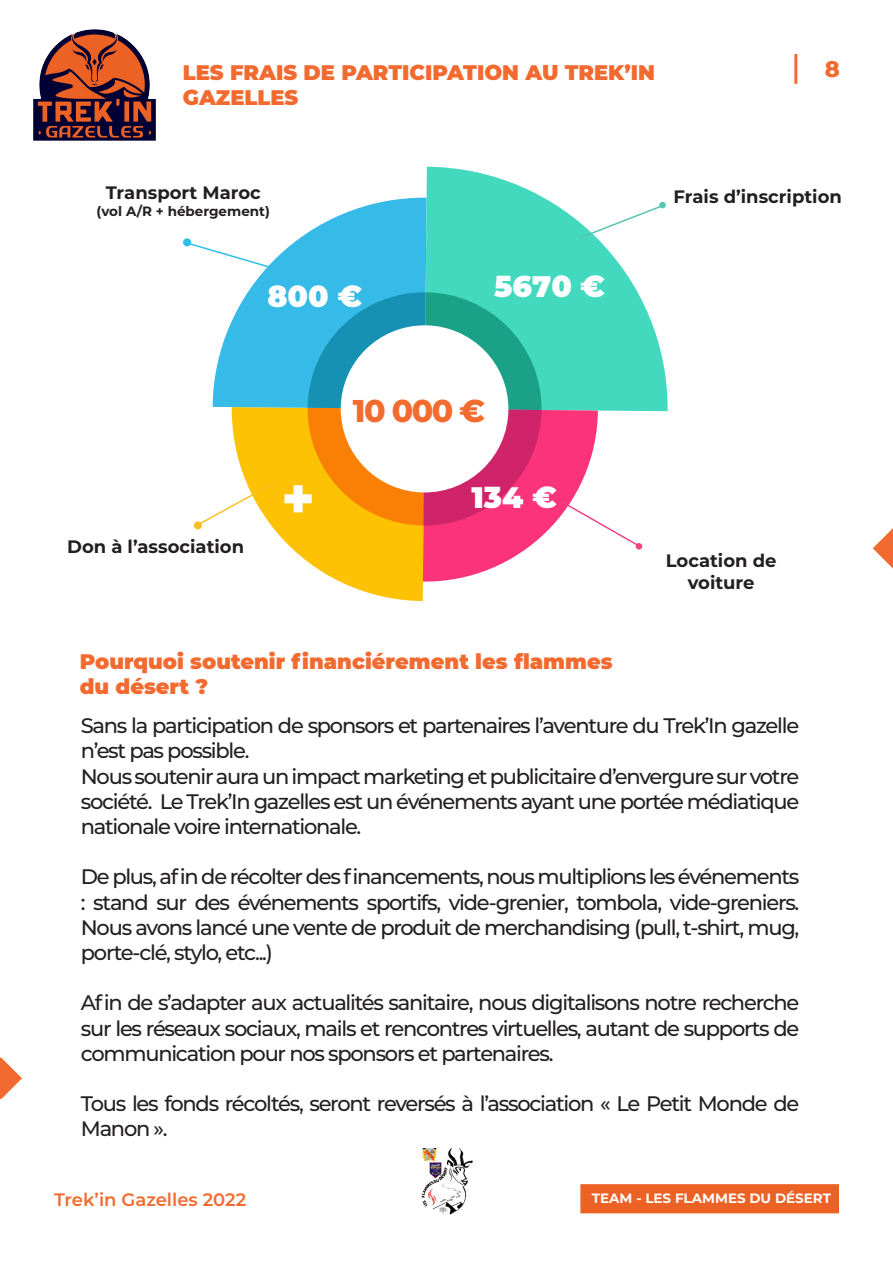
<style>
.page{position:relative;width:893px;height:1263px;background:#fff}
.page>*{position:absolute;margin:0;border:0;box-sizing:border-box;transform-origin:0 0}
.t1{font:800 31.5px "Montserrat";color:#f26c2f}
.t2{font:900 29.55px "Montserrat";color:#fff}
.t3{font:800 22.5px "Montserrat";color:#f26a2f}
.t4{font:500 21px/25.2px "Montserrat";letter-spacing:-.06em;color:#231f20;text-align:justify}
.t5{font:900 21px/25.2px "Montserrat";color:#f26a2f}
.t6{font:700 18px "Montserrat";color:#231f20}
.t7{font:600 18px "Montserrat";color:#f26a2f}
.t8{font:700 13.5px "Montserrat";color:#fff}
.t9{font:700 13.5px "Montserrat";color:#231f20}
</style>
<div class="page">
<hr style="left:794px;top:54px;width:3px;height:30px;background:#f26a2f">
<svg style="left:0;top:1057px;width:22px;height:43px"></svg>
<svg style="left:872px;top:528px;width:21px;height:41px"></svg>
<div style="left:580px;top:1184px;width:259px;height:29px;background:#ec6225;border:2px solid #ec6225"></div>
<img style="left:33px;top:29px;width:123px;height:112px">
<img style="left:421px;top:1148px;width:51px;height:67px">
<svg style="left:248px;top:197px;width:177px;height:95px;fill:#36bae8"></svg>
<svg style="left:425px;top:167px;width:243px;height:244px;fill:#42d9bf"></svg>
<svg style="left:577px;top:204px;width:87px;height:36px"></svg>
<div style="left:659px;top:202px;width:7px;height:6px;background:#58c2b3;border-radius:50%"></div>
<div style="left:636px;top:543px;width:6px;height:7px;background:#ef4482;border-radius:50%"></div>
<svg style="left:185px;top:241px;width:90px;height:29px"></svg>
<div style="left:184px;top:239px;width:6px;height:7px;background:#2bbfe9;border-radius:50%"></div>
<div style="left:183px;top:238px;width:8px;height:8px;border:2px solid #2bbfe9;border-radius:50%"></div>
<svg style="left:201px;top:292px;width:440px;height:309px"></svg>
<div style="left:194px;top:522px;width:7px;height:7px;background:#fbc026;border-radius:50%"></div>
<div style="left:194px;top:521px;width:8px;height:9px;border:2px solid #fbc026;border-radius:50%"></div>
<div style="left:284px;top:494px;width:28px;height:9px;background:#fff"></div>
<div style="left:294px;top:485px;width:9px;height:27px;background:#fff"></div>
<p class="t5" style="left:183px;top:58px;width:474px">LES FRAIS DE PARTICIPATION AU TREK’IN</p>
<p class="t5" style="left:183px;top:84px;width:117px">GAZELLES</p>
<p class="t3" style="left:825px;top:52px;width:17px">8</p>
<p class="t6" style="left:106px;top:180px;width:157px">Transport Maroc</p>
<p class="t9" style="left:97px;top:201px;width:175px">(vol A/R + hébergement)</p>
<h2 class="t2" style="left:267px;top:274px;width:96px">800 €</h2>
<h2 class="t2" style="left:494px;top:265px;width:112px">5670 €</h2>
<p class="t6" style="left:674px;top:184px;width:170px">Frais d’inscription</p>
<p class="t1" style="left:353px;top:387px;width:134px">10 000 €</p>
<p class="t6" style="left:67px;top:534px;width:178px">Don à l’association</p>
<h2 class="t2" style="left:471px;top:475px;width:87px">134 €</h2>
<p class="t5" style="left:80px;top:648px;width:534px">Pourquoi soutenir financiérement les flammes du désert ?</p>
<p class="t6" style="left:666px;top:548px;width:112px">Location de</p>
<p class="t6" style="left:688px;top:569px;width:68px">voiture</p>
<p class="t4" style="left:81px;top:712px;width:720px">Sans la participation de sponsors et partenaires l’aventure du Trek’In gazelle n’est pas possible.</p>
<p class="t4" style="left:81px;top:763px;width:720px">Nous soutenir aura un impact marketing et publicitaire d’envergure sur votre société. Le Trek’In gazelles est un événements ayant une portée médiatique nationale voire internationale.</p>
<p class="t4" style="left:81px;top:863px;width:720px">De plus, afin de récolter des financements, nous multiplions les événements : stand sur des événements sportifs, vide-grenier, tombola, vide-greniers.<br>Nous avons lancé une vente de produit de merchandising (pull, t-shirt, mug, porte-clé, stylo, etc...)</p>
<p class="t4" style="left:81px;top:989px;width:720px">Afin de s’adapter aux actualités sanitaire, nous digitalisons notre recherche sur les réseaux sociaux, mails et rencontres virtuelles, autant de supports de communication pour nos sponsors et partenaires.</p>
<p class="t4" style="left:81px;top:1090px;width:720px">Tous les fonds récoltés, seront reversés à l’association « Le Petit Monde de<br>Manon ».</p>
<p class="t7" style="left:54px;top:1187px;width:194px">Trek’in Gazelles 2022</p>
<p class="t8" style="left:592px;top:1188px;width:241px">TEAM - LES FLAMMES DU DÉSERT</p>
</div>
